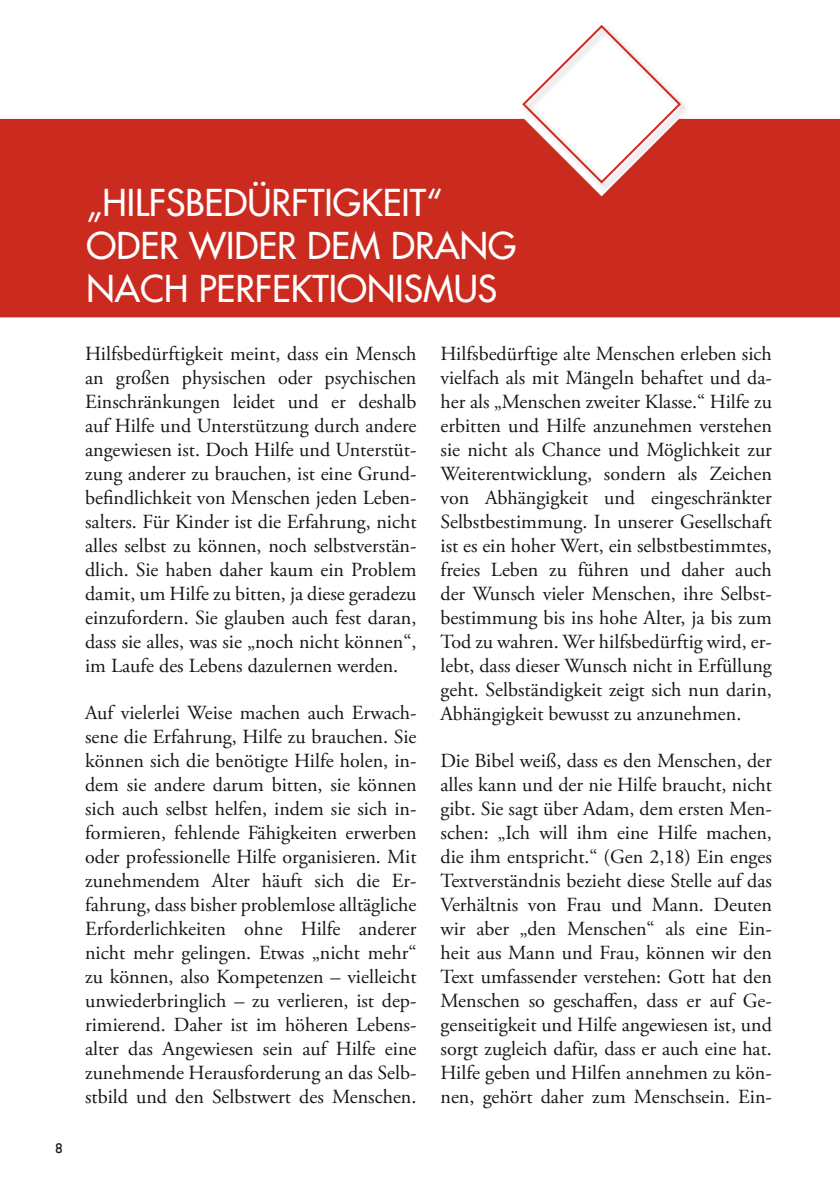
<style>
.page{position:relative;width:840px;height:1191px;background:#fff}
.page>*{position:absolute;margin:0;border:0;box-sizing:border-box;transform-origin:0 0}
.t1{font:500 36px/43.2px "Futura Std";color:#fff}
.t2{font:20px/24px "Adobe Garamond Pro";color:#151616;text-align:justify}
.t3{font:14px "Gill Sans";color:#151616}
</style>
<div class="page">
<div style="left:0;top:119px;width:839px;height:198px;background:#cb2b1e"></div>
<div style="left:519px;top:23px;width:170px;height:169px;background:#151616;opacity:.27"></div>
<svg style="left:520px;top:23px;width:162px;height:162px"></svg>
<p class="t3" style="left:55px;top:1140px;width:8px">8</p>
<h1 class="t1" style="left:86px;top:181px;width:357px">„HILFSBEDÜRFTIGKEIT“<br>ODER WIDER DEM</h1>
<h1 class="t1" style="left:391px;top:224px;width:72px">DRANG</h1>
<h1 class="t1" style="left:86px;top:267px;width:26px">NACH</h1>
<h1 class="t1" style="left:199px;top:267px;width:191px">PE RFEKTIONISMUS</h1>
<p class="t2" style="left:85px;top:343px;width:333px">Hilfsbedürftigkeit meint, dass ein Mensch an großen physischen oder psychischen Einschränkungen leidet und er deshalb auf Hilfe und Unterstützung durch andere angewiesen ist. Doch Hilfe und Unterstüt&shy;zung anderer zu brauchen, ist eine Grund&shy;befindlichkeit von Menschen jeden Leben&shy;salters. Für Kinder ist die Erfahrung, nicht alles selbst zu können, noch selbstverstän&shy;dlich. Sie haben daher kaum ein Problem damit, um Hilfe zu bitten, ja diese geradezu einzufordern. Sie glauben auch fest daran, dass sie alles, was sie „noch nicht können“, im Laufe des Lebens dazulernen werden.</p>
<p class="t2" style="left:85px;top:701px;width:333px">Auf vielerlei Weise machen auch Erwach&shy;sene die Erfahrung, Hilfe zu brauchen. Sie können sich die benötigte Hilfe holen, in&shy;dem sie andere darum bitten, sie können sich auch selbst helfen, indem sie sich in&shy;formieren, fehlende Fähigkeiten erwerben oder professionelle Hilfe organisieren. Mit zunehmendem Alter häuft sich die Er&shy;fahrung, dass bisher problemlose alltägliche Erforderlichkeiten ohne Hilfe anderer nicht mehr gelingen. Etwas „nicht mehr“ zu können, also Kompetenzen – vielleicht unwiederbringlich – zu verlieren, ist dep&shy;rimierend. Daher ist im höheren Lebens&shy;alter das Angewiesen sein auf Hilfe eine zunehmende Herausforderung an das Selb&shy;stbild und den Selbstwert des Menschen.</p>
<p class="t2" style="left:440px;top:343px;width:333px">Hilfsbedürftige alte Menschen erleben sich vielfach als mit Mängeln behaftet und da&shy;her als „Menschen zweiter Klasse.“ Hilfe zu erbitten und Hilfe anzunehmen verstehen sie nicht als Chance und Möglichkeit zur Weiterentwicklung, sondern als Zeichen von Abhängigkeit und eingeschränkter Selbstbestimmung. In unserer Gesellschaft ist es ein hoher Wert, ein selbstbestimmtes, freies Leben zu führen und daher auch der Wunsch vieler Menschen, ihre Selbst&shy;bestimmung bis ins hohe Alter, ja bis zum Tod zu wahren. Wer hilfsbedürftig wird, er&shy;lebt, dass dieser Wunsch nicht in Erfüllung geht. Selbständigkeit zeigt sich nun darin, Abhängigkeit bewusst zu anzunehmen.</p>
<p class="t2" style="left:440px;top:749px;width:333px">Die Bibel weiß, dass es den Menschen, der alles kann und der nie Hilfe braucht, nicht gibt. Sie sagt über Adam, dem ersten Men&shy;schen: „Ich will ihm eine Hilfe machen, die ihm entspricht.“ (Gen 2,18) Ein enges Textverständnis bezieht diese Stelle auf das Verhältnis von Frau und Mann. Deuten wir aber „den Menschen“ als eine Ein&shy;heit aus Mann und Frau, können wir den Text umfassender verstehen: Gott hat den Menschen so geschaffen, dass er auf Ge&shy;genseitigkeit und Hilfe angewiesen ist, und sorgt zugleich dafür, dass er auch eine hat.<br>Hilfe geben und Hilfen annehmen zu kön&shy;nen, gehört daher zum Menschsein. Ein-</p>
</div>
